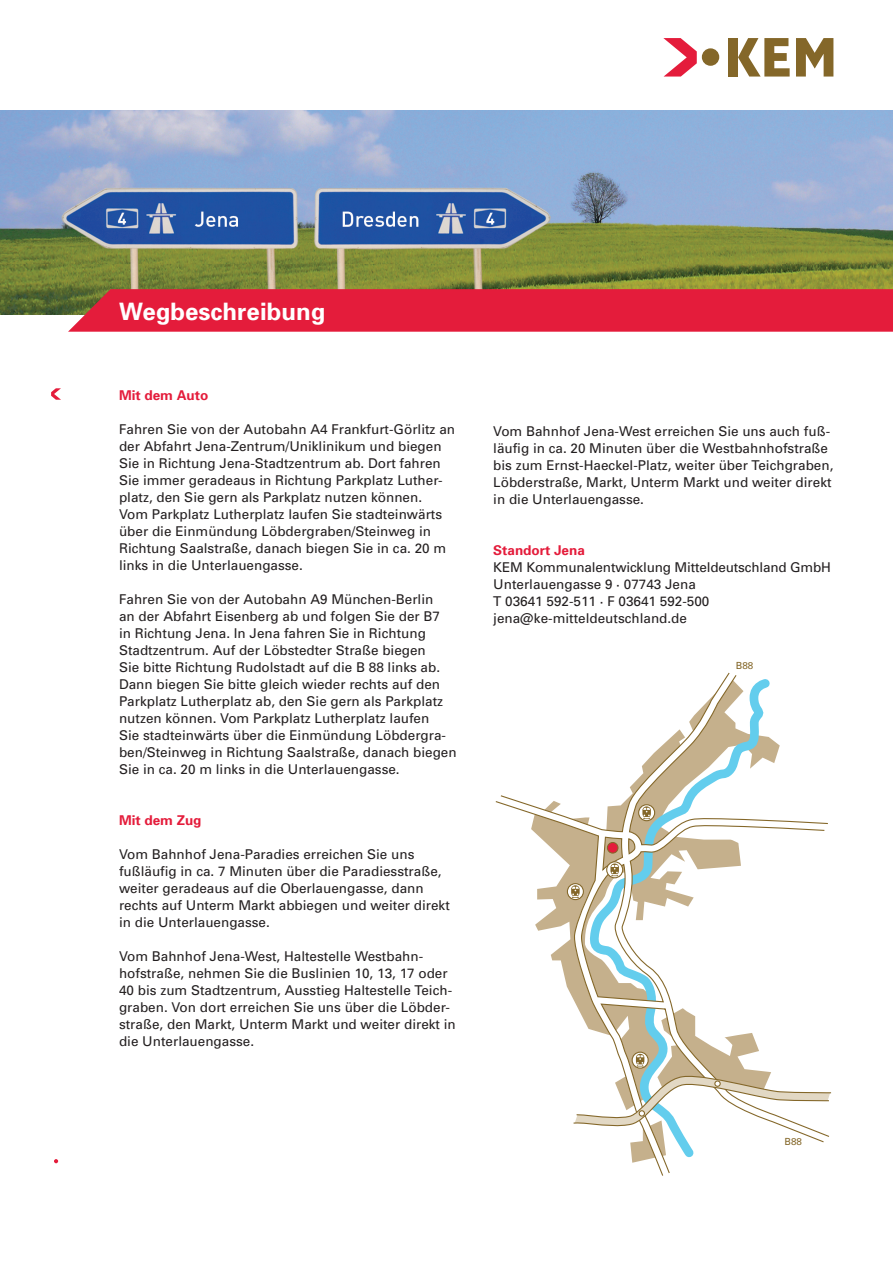
<style>
.page{position:relative;width:893px;height:1263px;background:#fff}
.page>*{position:absolute;margin:0;border:0;box-sizing:border-box;transform-origin:0 0}
.t1{font:700 24px "Univers";color:#fff}
.t2{font:13.5px/17px "Univers";color:#231f20}
.t3{font:700 13.5px "Univers";color:#e41c3b}
.t4{font:9.75px "Univers";color:#846729}
</style>
<div class="page">
<svg style="left:51px;top:388px;width:10px;height:12px"></svg>
<svg style="left:54px;top:1159px;width:4px;height:4px"></svg>
<div style="left:702px;top:48px;width:17px;height:18px;background:#846729;border-radius:50%"></div>
<svg style="left:663px;top:38px;width:34px;height:39px"></svg>
<svg style="left:796px;top:38px;width:37px;height:39px"></svg>
<div style="left:728px;top:38px;width:10px;height:39px;background:#846729"></div>
<svg style="left:738px;top:38px;width:52px;height:39px"></svg>
<img style="left:0;top:111px;width:893px;height:204px">
<svg style="left:68px;top:289px;width:825px;height:43px;background:#e0213d"></svg>
<svg style="left:495px;top:672px;width:333px;height:504px"></svg>
<svg style="left:639px;top:805px;width:16px;height:16px"></svg>
<div style="left:638px;top:804px;width:17px;height:17px;border:1px solid #846729;border-radius:50%"></div>
<svg style="left:642px;top:806px;width:9px;height:13px"></svg>
<svg style="left:567px;top:884px;width:16px;height:15px"></svg>
<div style="left:567px;top:883px;width:17px;height:17px;border:1px solid #846729;border-radius:50%"></div>
<svg style="left:571px;top:885px;width:9px;height:13px"></svg>
<svg style="left:607px;top:862px;width:16px;height:16px"></svg>
<div style="left:606px;top:861px;width:17px;height:17px;border:1px solid #846729;border-radius:50%"></div>
<svg style="left:610px;top:863px;width:9px;height:13px"></svg>
<svg style="left:572px;top:1008px;width:260px;height:155px"></svg>
<div style="left:607px;top:842px;width:11px;height:11px;background:#e41c3b;border-radius:50%"></div>
<div style="left:607px;top:842px;width:11px;height:11px;border:1px solid #846729;border-radius:50%"></div>
<h1 class="t1" style="left:119px;top:297px;width:208px">Wegbeschreibung</h1>
<p class="t3" style="left:119px;top:387px;width:91px">Mit dem Auto</p>
<p class="t2" style="left:119px;top:421px;width:338px">Fahren Sie von der Autobahn A4 Frankfurt-Görlitz an der Abfahrt Jena-Zentrum/Uniklinikum und biegen Sie in Richtung Jena-Stadtzentrum ab. Dort fahren Sie immer geradeaus in Richtung Parkplatz Luther&shy;platz, den Sie gern als Parkplatz nutzen können.<br>Vom Parkplatz Lutherplatz laufen Sie stadteinwärts über die Einmündung Löbdergraben/Steinweg in Richtung Saalstraße, danach biegen Sie in ca. 20 m links in die Unterlauengasse.</p>
<p class="t2" style="left:119px;top:591px;width:339px">Fahren Sie von der Autobahn A9 München-Berlin<br>an der Abfahrt Eisenberg ab und folgen Sie der B7<br>in Richtung Jena. In Jena fahren Sie in Richtung Stadtzentrum. Auf der Löbstedter Straße biegen<br>Sie bitte Richtung Rudolstadt auf die B 88 links ab.<br>Dann biegen Sie bitte gleich wieder rechts auf den Parkplatz Lutherplatz ab, den Sie gern als Parkplatz nutzen können. Vom Parkplatz Lutherplatz laufen<br>Sie stadteinwärts über die Einmündung Löbdergra&shy;ben/Steinweg in Richtung Saalstraße, danach biegen Sie in ca. 20 m links in die Unterlauengasse.</p>
<p class="t3" style="left:119px;top:812px;width:84px">Mit dem Zug</p>
<p class="t2" style="left:119px;top:846px;width:332px">Vom Bahnhof Jena-Paradies erreichen Sie uns fußläufig in ca. 7 Minuten über die Paradiesstraße, weiter geradeaus auf die Oberlauengasse, dann rechts auf Unterm Markt abbiegen und weiter direkt in die Unterlauengasse.</p>
<p class="t2" style="left:119px;top:948px;width:338px">Vom Bahnhof Jena-West, Haltestelle Westbahn&shy;hofstraße, nehmen Sie die Buslinien 10, 13, 17 oder 40 bis zum Stadtzentrum, Ausstieg Haltestelle Teich&shy;graben. Von dort erreichen Sie uns über die Löbder&shy;straße, den Markt, Unterm Markt und weiter direkt in die Unterlauengasse.</p>
<p class="t2" style="left:493px;top:423px;width:342px">Vom Bahnhof Jena-West erreichen Sie uns auch fuß&shy;läufig in ca. 20 Minuten über die Westbahnhofstraße bis zum Ernst-Haeckel-Platz, weiter über Teichgraben, Löbderstraße, Markt, Unterm Markt und weiter direkt in die Unterlauengasse.</p>
<p class="t3" style="left:493px;top:542px;width:93px">Standort Jena</p>
<p class="t2" style="left:493px;top:559px;width:339px">KEM Kommunalentwicklung Mitteldeutschland GmbH Unterlauengasse 9 · 07743 Jena<br>T 03641 592-511 · F 03641 592-500 jena@ke-mitteldeutschland.de</p>
<p class="t4" style="left:736px;top:659px;width:19px">B88</p>
<p class="t4" style="left:785px;top:1136px;width:19px">B88</p>
</div>
